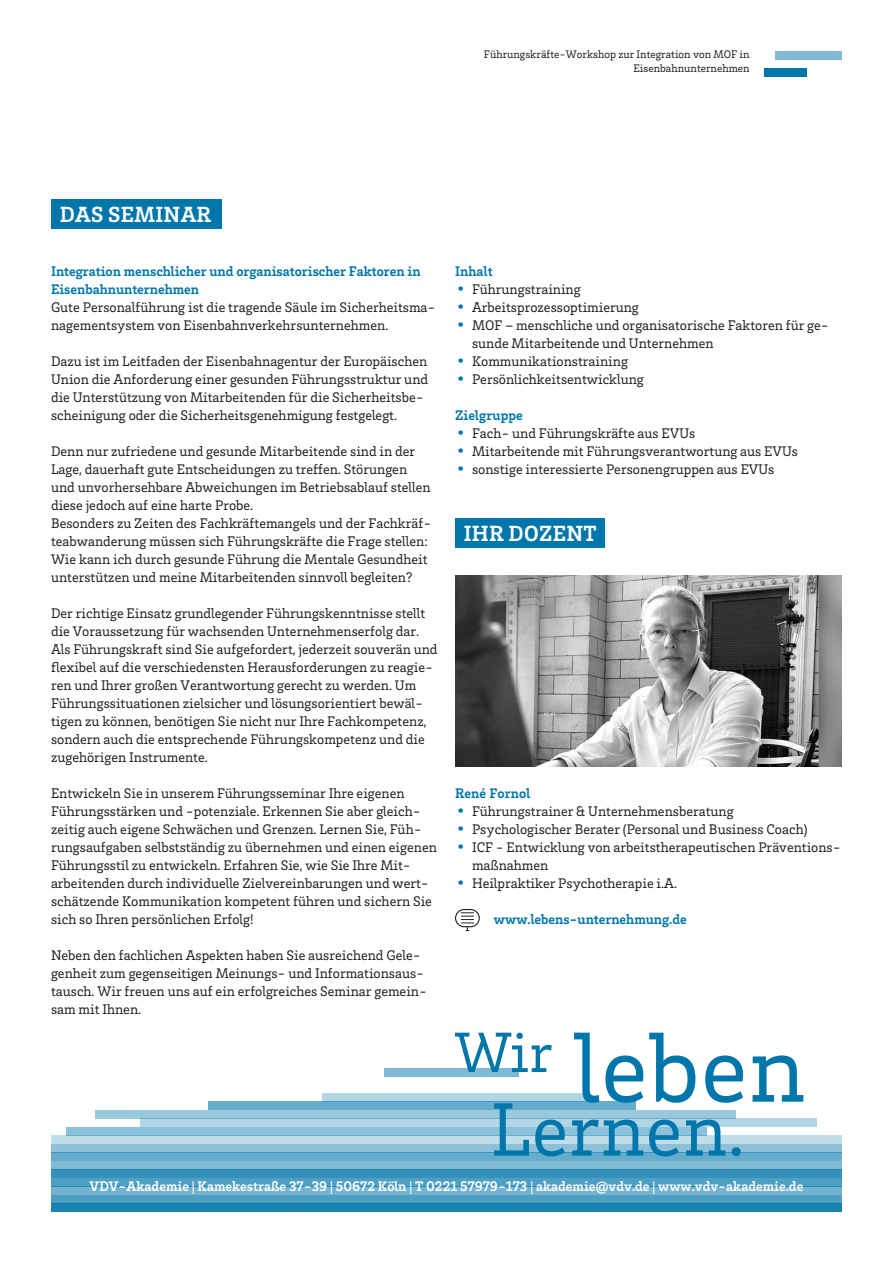
<style>
.page{position:relative;width:893px;height:1263px;background:#fff}
.page>*{position:absolute;margin:0;border:0;box-sizing:border-box;transform-origin:0 0}
.t1{font:700 22.5px "VDV Brix Slab";letter-spacing:.015em;color:#fff}
._0_COPY{font:14.25px/18px "VDV Brix Slab";color:#231f20}
.t2{font:700 14.25px "VDV Brix Slab";color:#fff}
._0_COPY-2{font:700 14.25px "VDV Brix Slab";letter-spacing:.01em;color:#0076ab}
.t3{font:11.25px/13.5px "VDV Brix Slab";color:#231f20;text-align:right}
.s1{font-weight:700;color:#0076ab}
.s2{font-size:20.25px;color:#0076ab}
</style>
<div class="page">
<div style="left:775px;top:51px;width:67px;height:9px;background:#80bad5"></div>
<div style="left:764px;top:68px;width:43px;height:9px;background:#0076ab"></div>
<div style="left:51px;top:199px;width:170px;height:29px;background:#0076ab"></div>
<div style="left:455px;top:518px;width:149px;height:29px;background:#0076ab"></div>
<div style="left:51px;top:1169px;width:791px;height:9px;background:#3391bb"></div>
<div style="left:51px;top:1178px;width:791px;height:8px;background:#4d9fc4"></div>
<div style="left:51px;top:1186px;width:791px;height:9px;background:#73b3d0"></div>
<div style="left:51px;top:1195px;width:791px;height:8px;background:#4d9fc4"></div>
<div style="left:51px;top:1203px;width:791px;height:9px;background:#1a83b3"></div>
<div style="left:51px;top:1161px;width:791px;height:8px;background:#80bad5"></div>
<div style="left:51px;top:1135px;width:791px;height:9px;background:#c0ddea"></div>
<div style="left:51px;top:1152px;width:791px;height:9px;background:#66accc"></div>
<div style="left:51px;top:1144px;width:791px;height:8px;background:#8dc1d9"></div>
<svg style="left:455px;top:1033px;width:348px;height:123px"></svg>
<svg style="left:141px;top:1118px;width:676px;height:9px;background:#94c5db"></svg>
<svg style="left:66px;top:1127px;width:641px;height:8px;background:#80bad4"></svg>
<div style="left:208px;top:1101px;width:428px;height:9px;background:#66accc"></div>
<div style="left:322px;top:1093px;width:265px;height:8px;background:#b3d6e5"></div>
<svg style="left:385px;top:1068px;width:134px;height:8px"></svg>
<div style="left:95px;top:1110px;width:641px;height:8px;background:#9ac8dd"></div>
<img style="left:455px;top:575px;width:387px;height:191px">
<div style="left:455px;top:909px;width:25px;height:18px;border:1px solid #231f20;border-radius:9px"></div>
<svg style="left:461px;top:912px;width:13px;height:19px"></svg>
<p class="t3" style="left:484px;top:47px;width:267px">Führungskräfte-Workshop zur Integration von MOF in<br>Eisenbahnunternehmen</p>
<p class="t1" style="left:60px;top:199px;width:153px">DAS SEMINAR</p>
<p class="_0_COPY" style="left:51px;top:261px;width:386px"><span class="s1">Integration menschlicher und organisatorischer Faktoren in Eisenbahnunternehmen<br></span>Gute Personalführung ist die tragende Säule im Sicherheitsma&shy;nagementsystem von Eisenbahnverkehrsunternehmen.</p>
<p class="_0_COPY" style="left:51px;top:351px;width:379px">Dazu ist im Leitfaden der Eisenbahnagentur der Europäischen Union die Anforderung einer gesunden Führungsstruktur und die Unterstützung von Mitarbeitenden für die Sicherheitsbe&shy;scheinigung oder die Sicherheitsgenehmigung festgelegt.</p>
<p class="_0_COPY" style="left:51px;top:441px;width:382px">Denn nur zufriedene und gesunde Mitarbeitende sind in der Lage, dauerhaft gute Entscheidungen zu treffen. Störungen und unvorhersehbare Abweichungen im Betriebsablauf stellen diese jedoch auf eine harte Probe.<br>Besonders zu Zeiten des Fachkräftemangels und der Fachkräf&shy;teabwanderung müssen sich Führungskräfte die Frage stellen:<br>Wie kann ich durch gesunde Führung die Mentale Gesundheit unterstützen und meine Mitarbeitenden sinnvoll begleiten?</p>
<p class="_0_COPY" style="left:51px;top:603px;width:388px">Der richtige Einsatz grundlegender Führungskenntnisse stellt die Voraussetzung für wachsenden Unternehmenserfolg dar.<br>Als Führungskraft sind Sie aufgefordert, jederzeit souverän und flexibel auf die verschiedensten Herausforderungen zu reagie&shy;ren und Ihrer großen Verantwortung gerecht zu werden. Um Führungssituationen zielsicher und lösungsorientiert bewäl&shy;tigen zu können, benötigen Sie nicht nur Ihre Fachkompetenz, sondern auch die entsprechende Führungskompetenz und die zugehörigen Instrumente.</p>
<p class="_0_COPY" style="left:51px;top:783px;width:387px">Entwickeln Sie in unserem Führungsseminar Ihre eigenen Führungsstärken und -potenziale. Erkennen Sie aber gleich&shy;zeitig auch eigene Schwächen und Grenzen. Lernen Sie, Füh&shy;rungsaufgaben selbstständig zu übernehmen und einen eigenen Führungsstil zu entwickeln. Erfahren Sie, wie Sie Ihre Mit&shy;arbeitenden durch individuelle Zielvereinbarungen und wert&shy;schätzende Kommunikation kompetent führen und sichern Sie sich so Ihren persönlichen Erfolg!</p>
<p class="_0_COPY" style="left:51px;top:945px;width:377px">Neben den fachlichen Aspekten haben Sie ausreichend Gele&shy;genheit zum gegenseitigen Meinungs- und Informationsaus&shy;tausch. Wir freuen uns auf ein erfolgreiches Seminar gemein&shy;sam mit Ihnen.</p>
<p class="_0_COPY-2" style="left:455px;top:262px;width:39px">Inhalt</p>
<p class="_0_COPY" style="left:455px;top:279px;width:127px"><span class="s2">•</span> Führungstraining</p>
<p class="_0_COPY" style="left:455px;top:297px;width:185px"><span class="s2">•</span> Arbeitsprozessoptimierung</p>
<p class="_0_COPY" style="left:472px;top:315px;width:358px;text-indent:-17px"><span class="s2">•</span> MOF – menschliche und organisatorische Faktoren für ge&shy;sunde Mitarbeitende und Unternehmen</p>
<p class="_0_COPY" style="left:455px;top:351px;width:174px"><span class="s2">•</span> Kommunikationstraining</p>
<p class="_0_COPY" style="left:455px;top:369px;width:190px"><span class="s2">•</span> Persönlichkeitsentwicklung</p>
<p class="_0_COPY-2" style="left:455px;top:406px;width:69px">Zielgruppe</p>
<p class="_0_COPY" style="left:455px;top:423px;width:242px"><span class="s2">•</span> Fach- und Führungskräfte aus EVUs</p>
<p class="_0_COPY" style="left:455px;top:441px;width:345px"><span class="s2">•</span> Mitarbeitende mit Führungsverantwortung aus EVUs</p>
<p class="_0_COPY" style="left:455px;top:459px;width:321px"><span class="s2">•</span> sonstige interessierte Personengruppen aus EVUs</p>
<p class="t1" style="left:464px;top:518px;width:134px">IHR DOZENT</p>
<p class="_0_COPY-2" style="left:455px;top:784px;width:77px">René Fornol</p>
<p class="_0_COPY" style="left:455px;top:801px;width:280px"><span class="s2">•</span> Führungstrainer &amp; Unternehmensberatung</p>
<p class="_0_COPY" style="left:455px;top:819px;width:354px"><span class="s2">•</span> Psychologischer Berater (Personal und Business Coach)</p>
<p class="_0_COPY" style="left:472px;top:837px;width:370px;text-indent:-17px"><span class="s2">•</span> ICF - Entwicklung von arbeitstherapeutischen Präventions&shy;maßnahmen</p>
<p class="_0_COPY" style="left:455px;top:873px;width:224px"><span class="s2">•</span> Heilpraktiker Psychotherapie i.A.</p>
<p class="_0_COPY-2" style="left:494px;top:910px;width:194px">www.lebens-unternehmung.de</p>
<p class="t2" style="left:90px;top:1177px;width:715px">VDV-Akademie | Kamekestraße 37-39 | 50672 Köln | T 0221 57979-173 | akademie@vdv.de | www.vdv-akademie.de</p>
</div>
